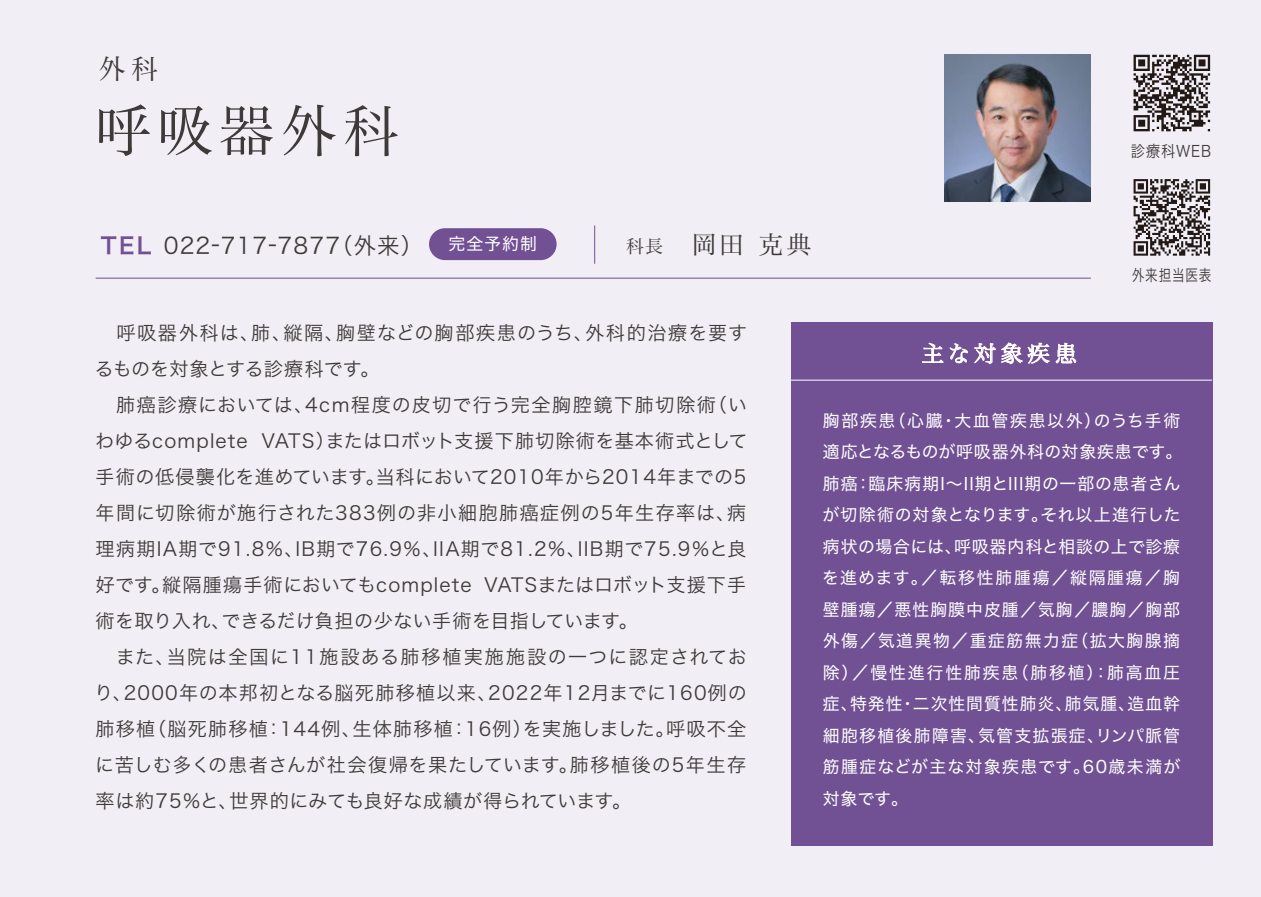
<style>
.page{position:relative;width:1261px;height:897px;background:#f1eef6}
.page>*{position:absolute;margin:0;border:0;box-sizing:border-box;transform-origin:0 0}
.t1{font:56.25px "Hiragino Serif Upr W3";letter-spacing:.1em;color:#3e3a39}
.t2{font:27px "Hiragino Serif Upr W3";color:#3e3a39}
.t3{font:24.75px "Hiragino Serif Upr W3";color:#3e3a39}
.t4{font:22.5px "Hiragino Sans Upr W3";letter-spacing:.05em;color:#3e3a39}
.t5{font:22.5px "Hiragino Serif Upr W3";letter-spacing:.2em;color:#fff}
.t6{font:19.12px/36px "Hiragino Sans Upr W3";letter-spacing:.05em;color:#3e3a39}
.t7{font:16.88px/31.5px "Hira Kaku DS W4";letter-spacing:.075em;color:#fff}
.t8{font:16.88px "Hiragino Sans W4";letter-spacing:-.015em;color:#fff}
.t9{font:15.75px "Hira Kaku DS W3";letter-spacing:.06em;color:#3e3a39;scale:.9 1}
.t10{font:15.75px "Hira Kaku DS W3";letter-spacing:.06em;color:#3e3a39;scale:.8 1}
.s1{font-family:"Hiragino Sans Upr W6";color:#715094}
.s2{font-family:"Hira Kaku DS W4";font-size:16.88px;color:#fff}
.s3{font-size:18px}
.s4{font-family:"Hiragino Sans W4"}
.s5{font-family:"Hira Kaku DS W4"}
</style>
<div class="page">
<div style="left:791px;top:323px;width:421px;height:523px;background:#715094"></div>
<svg style="left:922px;top:342px;width:46px;height:21px"></svg>
<svg style="left:974px;top:342px;width:75px;height:22px"></svg>
<svg style="left:1055px;top:342px;width:21px;height:22px"></svg>
<hr style="left:791px;top:380px;width:421px;height:1px;background:#fff">
<hr style="left:96px;top:278px;width:995px;height:1px;background:#715094">
<hr style="left:594px;top:225px;width:1px;height:39px;background:#715094">
<div style="left:429px;top:228px;width:127px;height:32px;background:#715094;border-radius:16px"></div>
<img style="left:944px;top:55px;width:147px;height:146px">
<svg style="left:1133px;top:55px;width:77px;height:76px"></svg>
<svg style="left:1133px;top:179px;width:77px;height:77px"></svg>
<h2 class="t2" style="left:98px;top:45px;width:61px">外科</h2>
<h1 class="t1" style="left:95px;top:83px;width:305px">呼吸器外科</h1>
<p class="t9" style="left:1131px;top:141px;width:91px">診療科WEB</p>
<p class="t4" style="left:101px;top:225px;width:438px"><span class="s1">TEL</span> 022-717-7877（外来） <span class="s2">完全予約制</span></p>
<p class="t3" style="left:626px;top:224px;width:187px"><span class="s3">科長</span> 岡田 克典</p>
<p class="t10" style="left:1132px;top:265px;width:101px">外来担当医表</p>
<p class="t6" style="left:94px;top:313px;width:655px">　呼吸器外科は、肺、縦隔、胸壁などの胸部疾患のうち、外科的治療を要するものを対象とする診療科です。<br>　肺癌診療においては、4cm程度の皮切で行う完全胸腔鏡下肺切除術（いわゆるcomplete VATS）またはロボット支援下肺切除術を基本術式として手術の低侵襲化を進めています。当科において2010年から2014年までの5年間に切除術が施行された383例の非小細胞肺癌症例の5年生存率は、病理病期IA期で91.8％、IB期で76.9％、IIA期で81.2％、IIB期で75.9％と良好です。縦隔腫瘍手術においてもcomplete VATSまたはロボット支援下手術を取り入れ、できるだけ負担の少ない手術を目指しています。<br>　また、当院は全国に11施設ある肺移植実施施設の一つに認定されており、2000年の本邦初となる脳死肺移植以来、2022年12月までに160例の肺移植（脳死肺移植：144例、生体肺移植：16例）を実施しました。呼吸不全に苦しむ多くの患者さんが社会復帰を果たしています。肺移植後の5年生存率は約75％と、世界的にみても良好な成績が得られています。</p>
<p class="t5" style="left:921px;top:334px;width:157px">主な対象疾患</p>
<p class="t7" style="left:823px;top:404px;width:361px">胸部疾患<span class="s4">（</span>心臓<span class="s4">・</span>大血管疾患以外<span class="s4">）のうち</span>手術適応<span class="s4">となるものが</span>呼吸器外科<span class="s4">の</span>対象疾患<span class="s4">です。</span>肺癌<span class="s4">：</span>臨床病期I<span class="s4">～</span>II期<span class="s4">と</span>III期<span class="s4">の</span>一部<span class="s4">の</span>患者<span class="s4">さん</span></p>
<p class="t8" style="left:822px;top:499px;width:360px">が<span class="s5">切除術</span>の<span class="s5">対象</span>となります。それ<span class="s5">以上進行</span>した</p>
<p class="t7" style="left:822px;top:530px;width:359px;text-align:justify">病状<span class="s4">の</span>場合<span class="s4">には、</span>呼吸器内科<span class="s4">と</span>相談<span class="s4">の</span>上<span class="s4">で</span>診療<span class="s4">を</span>進<span class="s4">めます。／</span>転移性肺腫瘍<span class="s4">／</span>縦隔腫瘍<span class="s4">／</span>胸壁腫瘍<span class="s4">／</span>悪性胸膜中皮腫<span class="s4">／</span>気胸<span class="s4">／</span>膿胸<span class="s4">／</span>胸部外傷<span class="s4">／</span>気道異物<span class="s4">／</span>重症筋無力症<span class="s4">（</span>拡大胸腺摘除<span class="s4">）／</span>慢性進行性肺疾患<span class="s4">（</span>肺移植<span class="s4">）：</span>肺高血圧症<span class="s4">、</span>特発性<span class="s4">・</span>二次性間質性肺炎<span class="s4">、</span>肺気腫<span class="s4">、</span>造血幹細胞移植後肺障害<span class="s4">、</span>気管支拡張症<span class="s4">、リンパ</span>脈管筋腫症<span class="s4">などが</span>主<span class="s4">な</span>対象疾患<span class="s4">です。</span>60歳未満<span class="s4">が</span></p>
<p class="t8" style="left:823px;top:783px;width:87px"><span class="s5">対象</span>です。</p>
</div>
